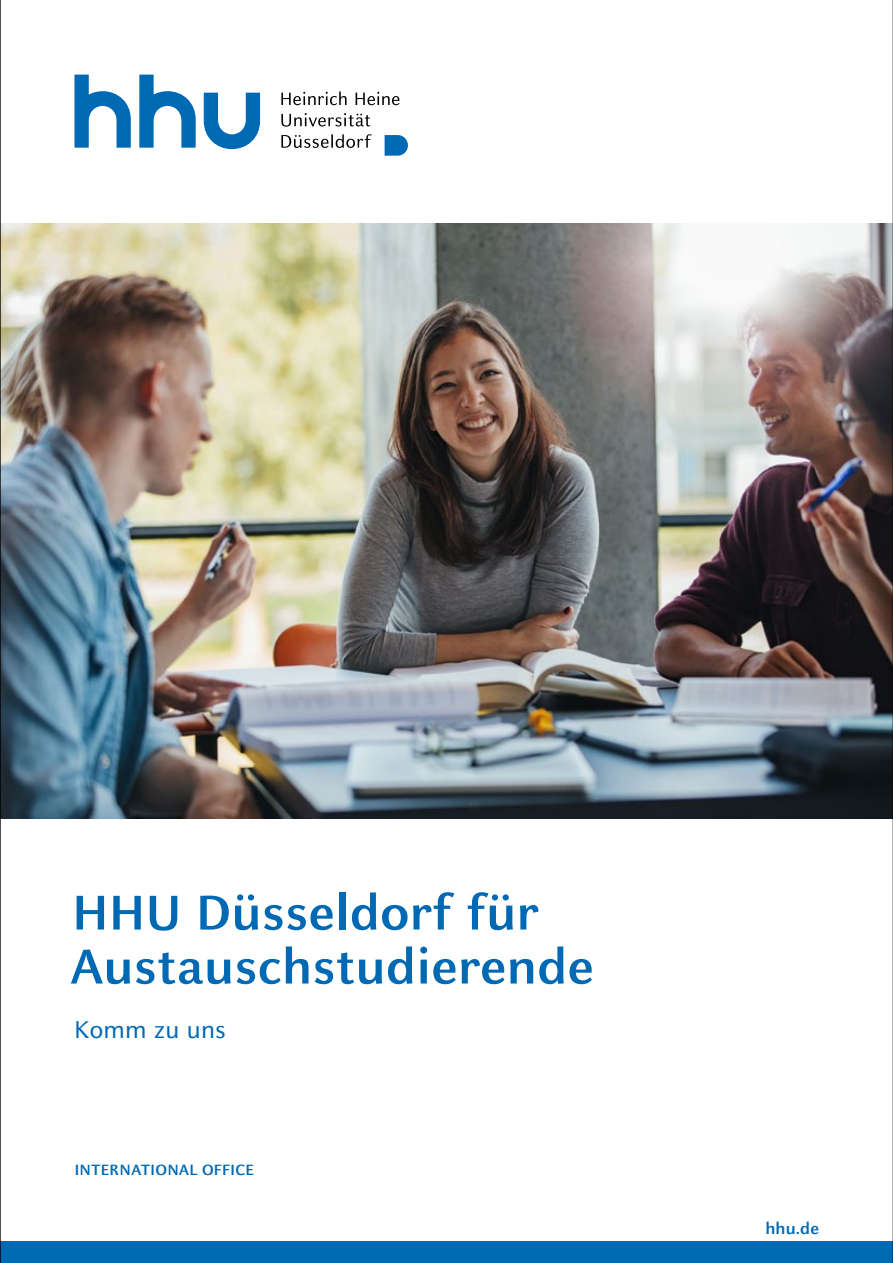
<style>
.page{position:relative;width:893px;height:1263px;background:#fff}
.page>*{position:absolute;margin:0;border:0;box-sizing:border-box;transform-origin:0 0}
.t1{font:700 54px/54px "Celeste Sans Pro";letter-spacing:.01em;color:#0069b4}
.t2{font:27px "Celeste Sans Pro";letter-spacing:.01em;color:#0069b4}
.t3{font:700 18px "Celeste Sans Pro";color:#0069b4}
.t4{font:700 16.5px "Celeste Sans Pro";letter-spacing:.005em;color:#0069b4}
</style>
<div class="page">
<div style="left:0;top:1242px;width:893px;height:21px;background:#0069b4"></div>
<img style="left:1px;top:223px;width:891px;height:596px">
<svg style="left:204px;top:93px;width:56px;height:56px"></svg>
<svg style="left:74px;top:75px;width:57px;height:73px"></svg>
<svg style="left:139px;top:75px;width:57px;height:73px"></svg>
<svg style="left:281px;top:134px;width:91px;height:14px"></svg>
<svg style="left:281px;top:113px;width:89px;height:14px"></svg>
<svg style="left:281px;top:92px;width:119px;height:13px"></svg>
<svg style="left:385px;top:135px;width:23px;height:21px"></svg>
<hr style="left:0;top:0;width:1px;height:1263px;background:#000">
<hr style="left:892px;top:0;width:1px;height:1263px;background:#000">
<p class="t1" style="left:70px;top:884px;width:526px">HHU Düsseldorf für<br>Austauschstudierende</p>
<p class="t2" style="left:74px;top:1012px;width:153px">Komm zu uns</p>
<p class="t4" style="left:74px;top:1159px;width:181px">INTERNATIONAL OFFICE</p>
<p class="t3" style="left:765px;top:1216px;width:55px">hhu.de</p>
</div>
